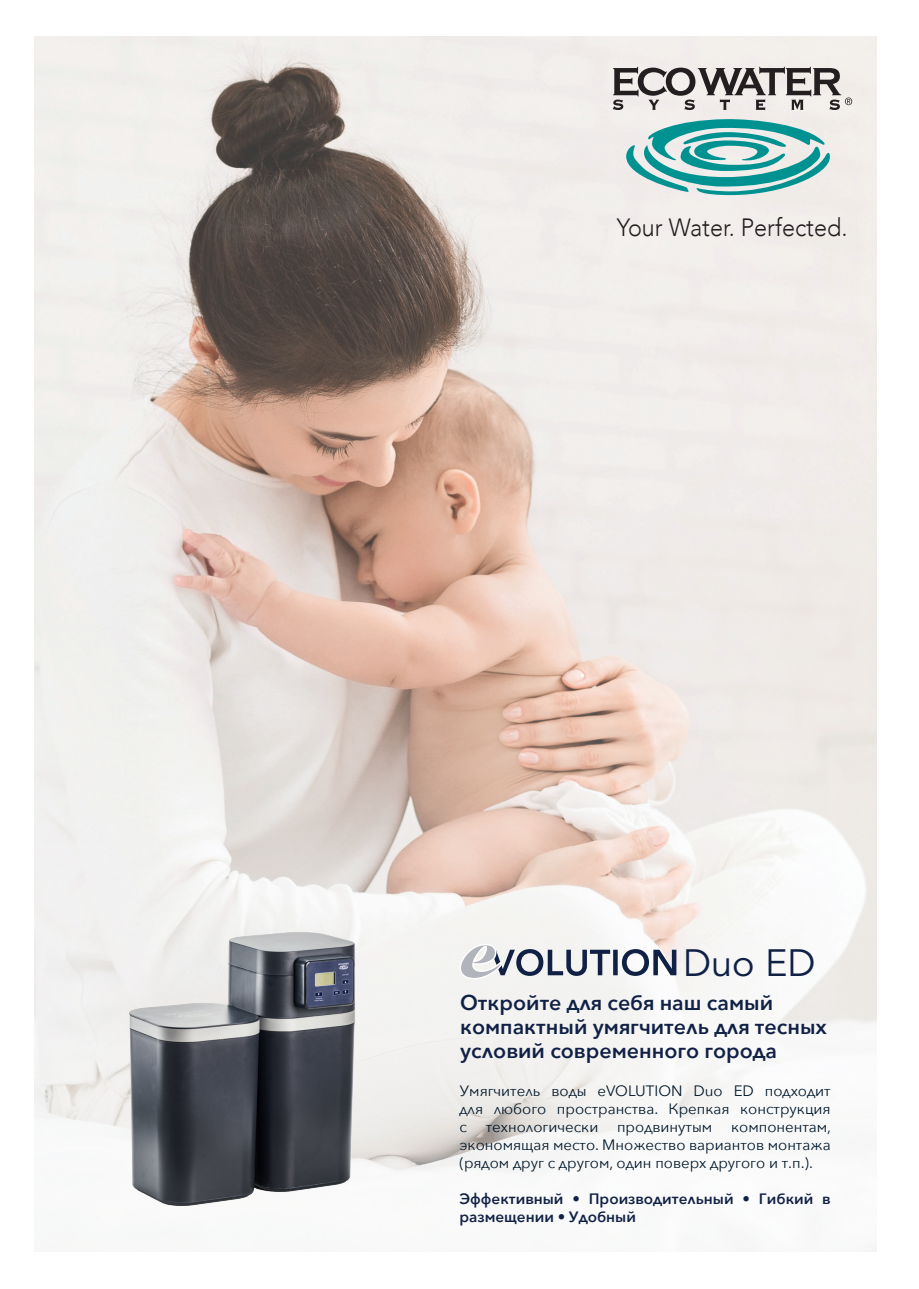
<style>
.page{position:relative;width:919px;height:1289px;background:#fff}
.page>*{position:absolute;margin:0;border:0;box-sizing:border-box;transform-origin:0 0}
.t1{font:37.8px "Avenir LT Std";color:#112146}
.t2{font:300 25.05px "Avenir";color:#231f20;scale:.94 1}
.t3{font:600 21px/24px "Avenir Next";color:#112146}
.t4{font:15px/18px "Avenir Next";color:#02182a;text-align:justify}
.t5{font:600 15px/18px "Avenir Next";color:#112146}
</style>
<div class="page">
<img style="left:35px;top:36px;width:841px;height:1215px">
<svg style="left:626px;top:119px;width:203px;height:76px"></svg>
<svg style="left:612px;top:67px;width:240px;height:43px"></svg>
<svg style="left:458px;top:943px;width:218px;height:37px"></svg>
<img style="left:126px;top:931px;width:230px;height:274px">
<h2 class="t2" style="left:616px;top:213px;width:247px">Your Water. Perfected.</h2>
<h1 class="t1" style="left:683px;top:940px;width:134px">Duo ED</h1>
<h3 class="t3" style="left:460px;top:989px;width:368px">Откройте для себя наш самый компактный умягчитель для тесных условий современного города</h3>
<p class="t4" style="left:459px;top:1081px;width:373px">Умягчитель воды eVOLUTION Duo ED подходит для любого пространства. Крепкая конструкция с</p>
<p class="t4" style="left:459px;top:1117px;width:373px;text-indent:271px">компонентам, экономящая место. Множество вариантов монтажа (рядом друг с другом, один поверх другого и т.п.).</p>
<p class="t5" style="left:459px;top:1189px;width:373px">Эффективный • Производительный • Гибкий в размещении • Удобный</p>
<p class="t4" style="left:486px;top:1117px;width:114px">технологически</p>
<p class="t4" style="left:617px;top:1117px;width:97px">продвинутым</p>
</div>
